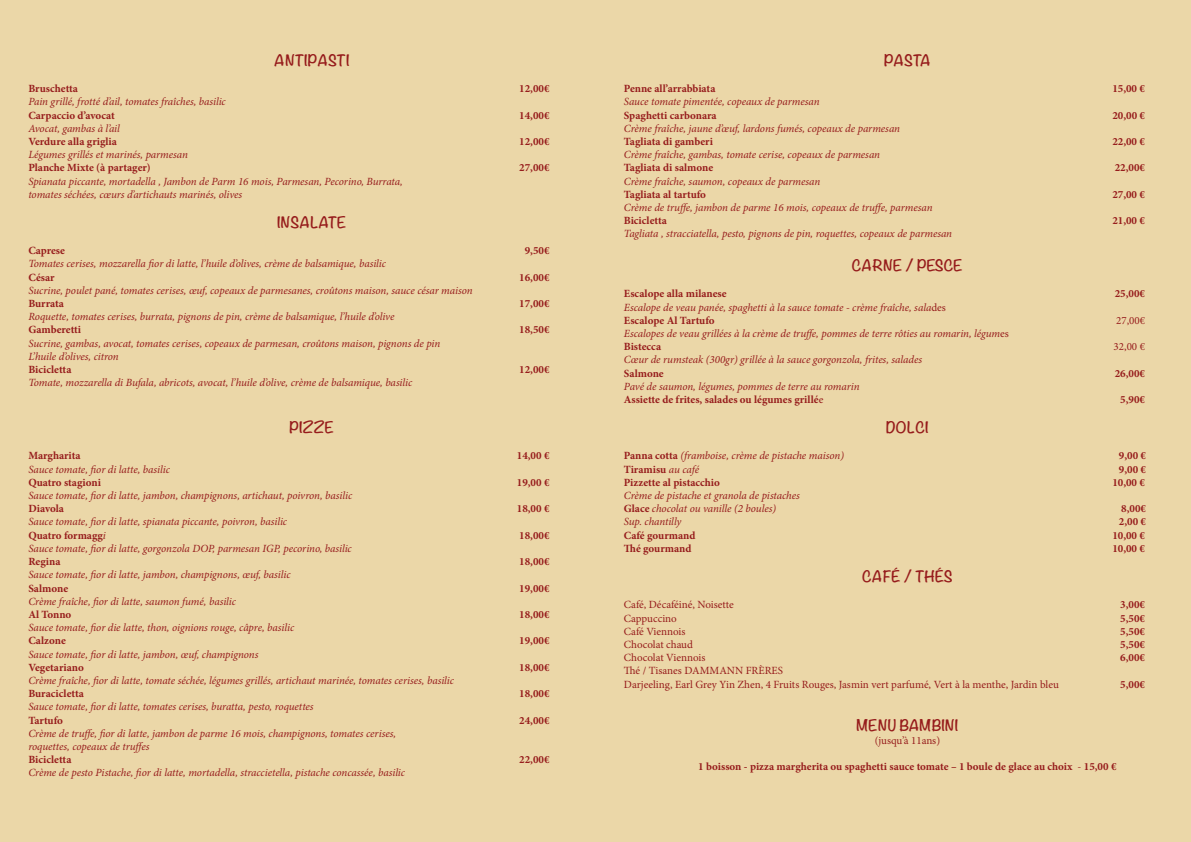
<style>
.page{position:relative;width:1191px;height:842px;background:#ebd7a8}
.page>*{position:absolute;margin:0;border:0;box-sizing:border-box;transform-origin:0 0}
.t1{font:700 14px "Noteworthy";color:#961c1c}
.t2{font:italic 11px/13.2px "Minion Pro";letter-spacing:-.005em;color:#961c1c}
.t3{font:700 11px "Minion Pro";color:#961c1c}
.t4{font:11px/13.2px "Minion Pro";color:#961c1c}
.s1{font-weight:700;font-style:normal}
.s2{font-style:normal}
.s3{font-weight:400;font-style:italic}
.s4{font-weight:400}
</style>
<div class="page">
<p class="t1" style="left:274px;top:48px;width:77px">ANTIPASTI</p>
<p class="t3" style="left:28px;top:81px;width:51px">Bruschetta</p>
<p class="t3" style="left:519px;top:81px;width:32px">12,00€</p>
<p class="t2" style="left:28px;top:95px;width:199px">Pain grillé, frotté d’ail, tomates fraîches, basilic</p>
<p class="t3" style="left:28px;top:107px;width:88px">Carpaccio d’avocat</p>
<p class="t3" style="left:519px;top:107px;width:32px">14,00€</p>
<p class="t2" style="left:28px;top:122px;width:93px">Avocat, gambas à l’ail</p>
<p class="t3" style="left:28px;top:134px;width:90px">Verdure alla griglia</p>
<p class="t3" style="left:519px;top:134px;width:32px">12,00€</p>
<p class="t2" style="left:28px;top:148px;width:161px">Légumes grillés et marinés, parmesan</p>
<p class="t3" style="left:28px;top:160px;width:124px">Planche Mixte (à partager)</p>
<p class="t3" style="left:519px;top:160px;width:32px">27,00€</p>
<p class="t2" style="left:28px;top:174px;width:376px">Spianata piccante, mortadella , Jambon de Parm 16 mois, Parmesan, Pecorino, Burrata, tomates séchées, cœurs d’artichauts marinés, olives</p>
<p class="t1" style="left:277px;top:210px;width:71px">INSALATE</p>
<p class="t3" style="left:28px;top:243px;width:38px">Caprese</p>
<p class="t3" style="left:525px;top:243px;width:26px">9,50€</p>
<p class="t2" style="left:28px;top:257px;width:359px">Tomates cerises, mozzarella fior di latte, l’huile d’olives, crème de balsamique, basilic</p>
<p class="t3" style="left:28px;top:269px;width:28px">César</p>
<p class="t3" style="left:519px;top:269px;width:32px">16,00€</p>
<p class="t2" style="left:28px;top:284px;width:446px">Sucrine, poulet pané, tomates cerises, œuf, copeaux de parmesanes, croûtons maison, sauce césar maison</p>
<p class="t3" style="left:28px;top:296px;width:37px">Burrata</p>
<p class="t3" style="left:519px;top:296px;width:32px">17,00€</p>
<p class="t2" style="left:28px;top:310px;width:367px">Roquette, tomates cerises, burrata, pignons de pin, crème de balsamique, l’huile d’olive</p>
<p class="t3" style="left:28px;top:322px;width:54px">Gamberetti</p>
<p class="t3" style="left:519px;top:322px;width:32px">18,50€</p>
<p class="t2" style="left:28px;top:336px;width:413px">Sucrine, gambas, avocat, tomates cerises, copeaux de parmesan, croûtons maison, pignons de pin<br>L’huile d’olives, citron</p>
<p class="t3" style="left:28px;top:362px;width:45px">Bicicletta</p>
<p class="t3" style="left:519px;top:362px;width:32px">12,00€</p>
<p class="t2" style="left:28px;top:376px;width:385px">Tomate, mozzarella di Bufala, abricots, avocat, l’huile d’olive, crème de balsamique, basilic</p>
<p class="t1" style="left:289px;top:415px;width:46px">PIZZE</p>
<p class="t3" style="left:28px;top:448px;width:54px">Margharita</p>
<p class="t3" style="left:517px;top:448px;width:34px">14,00 €</p>
<p class="t2" style="left:28px;top:462px;width:143px">Sauce tomate, fior di latte, basilic</p>
<p class="t3" style="left:28px;top:475px;width:74px">Quatro stagioni</p>
<p class="t3" style="left:517px;top:475px;width:34px">19,00 €</p>
<p class="t2" style="left:28px;top:489px;width:325px">Sauce tomate, fior di latte, jambon, champignons, artichaut, poivron, basilic</p>
<p class="t3" style="left:28px;top:501px;width:37px">Diavola</p>
<p class="t3" style="left:517px;top:501px;width:34px">18,00 €</p>
<p class="t2" style="left:28px;top:515px;width:260px">Sauce tomate, fior di latte, spianata piccante, poivron, basilic<br><span class="s1">Quatro formagg</span>i</p>
<p class="t3" style="left:519px;top:527px;width:32px">18,00€</p>
<p class="t2" style="left:28px;top:542px;width:325px">Sauce tomate, fior di latte, gorgonzola DOP, parmesan IGP, pecorino, basilic</p>
<p class="t3" style="left:28px;top:554px;width:34px">Regina</p>
<p class="t3" style="left:519px;top:554px;width:32px">18,00€</p>
<p class="t2" style="left:28px;top:568px;width:264px">Sauce tomate, fior di latte, jambon, champignons, œuf, basilic</p>
<p class="t3" style="left:28px;top:580px;width:41px">Salmone</p>
<p class="t3" style="left:519px;top:580px;width:32px">19,00€</p>
<p class="t2" style="left:28px;top:594px;width:209px">Crème fraîche, fior di latte, saumon fumé, basilic</p>
<p class="t3" style="left:28px;top:607px;width:45px">Al Tonno</p>
<p class="t3" style="left:519px;top:607px;width:32px">18,00€</p>
<p class="t2" style="left:28px;top:621px;width:267px">Sauce tomate, fior die latte, thon, oignions rouge, câpre, basilic</p>
<p class="t3" style="left:28px;top:633px;width:39px">Calzone</p>
<p class="t3" style="left:519px;top:633px;width:32px">19,00€</p>
<p class="t2" style="left:28px;top:647px;width:232px">Sauce tomate, fior di latte, jambon, œuf, champignons</p>
<p class="t3" style="left:28px;top:659px;width:57px">Vegetariano</p>
<p class="t3" style="left:519px;top:659px;width:32px">18,00€</p>
<p class="t2" style="left:28px;top:674px;width:427px">Crème fraîche, fior di latte, tomate séchée, légumes grillés, artichaut marinée, tomates cerises, basilic</p>
<p class="t3" style="left:28px;top:686px;width:57px">Buracicletta</p>
<p class="t3" style="left:519px;top:686px;width:32px">18,00€</p>
<p class="t2" style="left:28px;top:700px;width:287px">Sauce tomate, fior di latte, tomates cerises, buratta, pesto, roquettes</p>
<p class="t3" style="left:28px;top:712px;width:36px">Tartufo</p>
<p class="t3" style="left:519px;top:712px;width:32px">24,00€</p>
<p class="t2" style="left:28px;top:726px;width:369px">Crème de truffe, fior di latte, jambon de parme 16 mois, champignons, tomates cerises, roquettes, copeaux de truffes</p>
<p class="t3" style="left:28px;top:752px;width:45px">Bicicletta</p>
<p class="t3" style="left:519px;top:752px;width:32px">22,00€</p>
<p class="t2" style="left:28px;top:766px;width:378px">Crème de pesto Pistache, fior di latte, mortadella, straccietella, pistache concassée, basilic</p>
<p class="t1" style="left:884px;top:48px;width:48px">PASTA</p>
<p class="t3" style="left:624px;top:81px;width:93px">Penne all’arrabbiata</p>
<p class="t3" style="left:1112px;top:81px;width:34px">15,00 €</p>
<p class="t2" style="left:624px;top:95px;width:197px">Sauce tomate pimentée, copeaux de parmesan</p>
<p class="t3" style="left:624px;top:107px;width:94px">Spaghetti carbonara</p>
<p class="t3" style="left:1112px;top:107px;width:34px">20,00 €</p>
<p class="t2" style="left:624px;top:122px;width:278px">Crème fraîche, jaune d’œuf, lardons fumés, copeaux de parmesan</p>
<p class="t3" style="left:624px;top:134px;width:91px">Tagliata di gamberi</p>
<p class="t3" style="left:1112px;top:134px;width:34px">22,00 €</p>
<p class="t2" style="left:624px;top:148px;width:258px">Crème fraîche, gambas, tomate cerise, copeaux de parmesan</p>
<p class="t3" style="left:624px;top:160px;width:91px">Tagliata di salmone</p>
<p class="t3" style="left:1114px;top:160px;width:32px">22,00€</p>
<p class="t2" style="left:624px;top:174px;width:198px">Crème fraîche, saumon, copeaux de parmesan</p>
<p class="t3" style="left:624px;top:187px;width:84px">Tagliata al tartufo</p>
<p class="t3" style="left:1112px;top:187px;width:34px">27,00 €</p>
<p class="t2" style="left:624px;top:201px;width:310px">Crème de truffe, jambon de parme 16 mois, copeaux de truffe, parmesan</p>
<p class="t3" style="left:624px;top:213px;width:45px">Bicicletta</p>
<p class="t3" style="left:1112px;top:213px;width:34px">21,00 €</p>
<p class="t2" style="left:624px;top:227px;width:330px">Tagliata , stracciatella, pesto, pignons de pin, roquettes, copeaux de parmesan</p>
<p class="t1" style="left:851px;top:253px;width:113px">CARNE / PESCE</p>
<p class="t3" style="left:624px;top:286px;width:104px">Escalope alla milanese</p>
<p class="t3" style="left:1114px;top:286px;width:32px">25,00€</p>
<p class="t2" style="left:624px;top:300px;width:323px">Escalope de veau panée, spaghetti à la sauce tomate - crème fraîche, sala<span class="s2">des<br></span><span class="s1">Escalope Al Tartufo</span></p>
<p class="t4" style="left:1116px;top:314px;width:30px">27,00€</p>
<p class="t2" style="left:624px;top:327px;width:387px">Escalopes de veau grillées à la crème de truffe, pommes de terre rôties au romarin, légum<span class="s2">es<br></span><span class="s1">Bistecca</span></p>
<p class="t4" style="left:1113px;top:340px;width:33px">32,00 €</p>
<p class="t2" style="left:624px;top:353px;width:300px">Cœur de rumsteak (300gr) grillée à la sauce gorgonzola, frites, salades</p>
<p class="t3" style="left:624px;top:365px;width:41px">Salmone</p>
<p class="t3" style="left:1114px;top:365px;width:32px">26,00€</p>
<p class="t2" style="left:624px;top:380px;width:237px">Pavé de saumon, légumes, pommes de terre au romarin<br><span class="s1">Assiette de frites, salades ou légumes grillé</span><span class="s2">e</span></p>
<p class="t3" style="left:1120px;top:392px;width:26px">5,90€</p>
<p class="t1" style="left:886px;top:415px;width:44px">DOLCI</p>
<p class="t2" style="left:624px;top:449px;width:222px"><span class="s1">Panna cotta</span> (framboise, crème de pistache maison)</p>
<p class="t3" style="left:1118px;top:448px;width:29px">9,00 €</p>
<p class="t3" style="left:624px;top:461px;width:77px">Tiramisu <span class="s3">au café</span></p>
<p class="t3" style="left:1118px;top:461px;width:29px">9,00 €</p>
<p class="t3" style="left:624px;top:475px;width:98px">Pizzette al pistacchio</p>
<p class="t3" style="left:1112px;top:475px;width:34px">10,00 €</p>
<p class="t2" style="left:624px;top:489px;width:177px">Crème de pistache et granola de pistaches<br><span class="s1">Glace</span> chocolat ou vanille (2 boules)</p>
<p class="t3" style="left:1121px;top:501px;width:26px">8,00€</p>
<p class="t2" style="left:624px;top:515px;width:59px">Sup. chantilly</p>
<p class="t3" style="left:1118px;top:514px;width:29px">2,00 €</p>
<p class="t3" style="left:624px;top:527px;width:73px">Café gourmand</p>
<p class="t3" style="left:1112px;top:527px;width:34px">10,00 €</p>
<p class="t3" style="left:624px;top:541px;width:69px">Thé gourmand</p>
<p class="t3" style="left:1112px;top:541px;width:34px">10,00 €</p>
<p class="t1" style="left:862px;top:564px;width:92px">CAFÉ / THÉS</p>
<p class="t4" style="left:624px;top:598px;width:111px">Café, Décaféiné, Noisette</p>
<p class="t3" style="left:1120px;top:597px;width:26px">3,00€</p>
<p class="t4" style="left:624px;top:611px;width:54px">Cappuccino</p>
<p class="t3" style="left:1120px;top:610px;width:26px">5,50€</p>
<p class="t4" style="left:624px;top:625px;width:63px">Café Viennois</p>
<p class="t3" style="left:1120px;top:623px;width:26px">5,50€</p>
<p class="t4" style="left:624px;top:638px;width:71px">Chocolat chaud</p>
<p class="t3" style="left:1120px;top:637px;width:26px">5,50€</p>
<p class="t4" style="left:624px;top:651px;width:83px">Chocolat Viennois</p>
<p class="t3" style="left:1120px;top:650px;width:26px">6,00€</p>
<p class="t4" style="left:624px;top:664px;width:436px">Thé / Tisanes DAMMANN FRÈRES<br>Darjeeling, Earl Grey Yin Zhen, 4 Fruits Rouges, Jasmin vert parfumé, Vert à la menthe, Jardin bleu</p>
<p class="t3" style="left:1120px;top:676px;width:26px">5,00€</p>
<p class="t1" style="left:856px;top:713px;width:104px">MENU BAMBINI</p>
<p class="t4" style="left:874px;top:734px;width:67px">(jusqu’à 11ans)</p>
<p class="t3" style="left:698px;top:759px;width:420px">1 boisson - pizza margherita ou spaghetti sauce tomate – 1 boule de glace au choix <span class="s4">-</span> 15,00 €</p>
</div>
